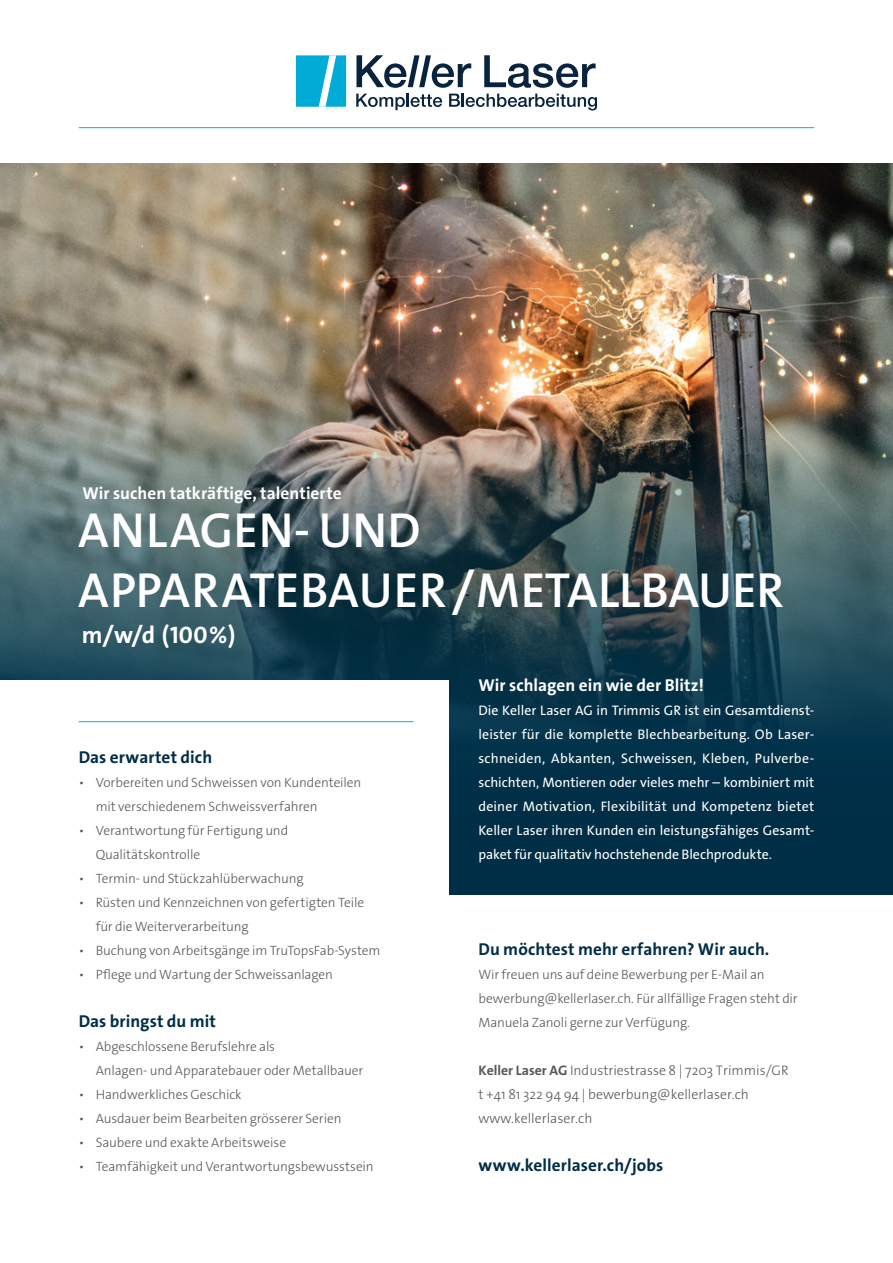
<style>
.page{position:relative;width:893px;height:1263px;background:#fff}
.page>*{position:absolute;margin:0;border:0;box-sizing:border-box;transform-origin:0 0}
.t1{font:600 49.5px/60px "The Sans Os F";color:#fff}
.t2{font:700 24px "The Sans Os F";color:#fff}
.t3{font:700 17.25px "The Sans Os F";letter-spacing:.005em;color:#002e46}
.t4{font:700 17.25px "The Sans Os F";letter-spacing:.005em;color:#fff}
.t5{font:13.8px/24px "The Sans Os F";letter-spacing:-.005em;color:#fff;text-align:justify}
.t6{font:300 13.8px/24px "The Sans Os F";color:#57585a}
.t7{font:300 13.5px/24px "The Sans Os F";letter-spacing:-.01em;color:#57585a}
.s1{font-weight:700}
</style>
<div class="page">
<div style="left:0;top:163px;width:893px;height:732px;background:#002e46"></div>
<img style="left:0;top:163px;width:893px;height:573px">
<div style="left:0;top:680px;width:449px;height:583px;background:#fff"></div>
<svg style="left:484px;top:55px;width:112px;height:33px"></svg>
<svg style="left:356px;top:94px;width:86px;height:16px"></svg>
<svg style="left:449px;top:94px;width:148px;height:16px"></svg>
<svg style="left:296px;top:55px;width:50px;height:52px;background:#24b7db"></svg>
<svg style="left:356px;top:55px;width:115px;height:33px"></svg>
<hr style="left:79px;top:127px;width:735px;height:1px;background:#00afdd">
<hr style="left:79px;top:721px;width:335px;height:1px;background:#00afdd">
<p class="t4" style="left:82px;top:482px;width:261px">Wir suchen tatkräftige, talentierte</p>
<h1 class="t1" style="left:78px;top:501px;width:707px">ANLAGEN- UND<br>APPARATEBAUER/METALLBAUER</h1>
<h2 class="t2" style="left:82px;top:620px;width:155px">m/w/d (100%)</h2>
<p class="t3" style="left:79px;top:746px;width:135px">Das erwartet dich</p>
<p class="t7" style="left:96px;top:771px;width:267px;text-indent:-17px">• Vorbereiten und Schweissen von Kundenteilen mit verschiedenem Schweissverfahren</p>
<p class="t7" style="left:96px;top:819px;width:194px;text-indent:-17px">• Verantwortung für Fertigung und<br>Qualitätskontrolle</p>
<p class="t7" style="left:79px;top:867px;width:226px">• Termin- und Stückzahlüberwachung</p>
<p class="t7" style="left:96px;top:891px;width:270px;text-indent:-17px">• Rüsten und Kennzeichnen von gefertigten Teile für die Weiterverarbeitung</p>
<p class="t7" style="left:79px;top:939px;width:303px">• Buchung von Arbeitsgänge im TruTopsFab-System</p>
<p class="t7" style="left:79px;top:963px;width:256px">• Pflege und Wartung der Schweissanlagen</p>
<p class="t3" style="left:79px;top:1010px;width:139px">Das bringst du mit</p>
<p class="t7" style="left:96px;top:1035px;width:269px;text-indent:-17px">• Abgeschlossene Berufslehre als<br>Anlagen- und Apparatebauer oder Metallbauer</p>
<p class="t7" style="left:79px;top:1083px;width:165px">• Handwerkliches Geschick</p>
<p class="t7" style="left:79px;top:1107px;width:264px">• Ausdauer beim Bearbeiten grösserer Serien</p>
<p class="t7" style="left:79px;top:1131px;width:209px">• Saubere und exakte Arbeitsweise</p>
<p class="t7" style="left:79px;top:1155px;width:296px">• Teamfähigkeit und Verantwortungsbewusstsein</p>
<p class="t4" style="left:478px;top:674px;width:227px">Wir schlagen ein wie der Blitz!</p>
<p class="t5" style="left:478px;top:699px;width:337px">Die Keller Laser AG in Trimmis GR ist ein Gesamtdienst&shy;leister für die komplette Blechbearbeitung. Ob Laser&shy;schneiden, Abkanten, Schweissen, Kleben, Pulverbe&shy;schichten, Montieren oder vieles mehr – kombiniert mit deiner Motivation, Flexibilität und Kompetenz bietet Keller Laser ihren Kunden ein leistungsfähiges Gesamt&shy;paket für qualitativ hochstehende Blechprodukte.</p>
<p class="t3" style="left:478px;top:938px;width:292px">Du möchtest mehr erfahren? Wir auch.</p>
<p class="t7" style="left:478px;top:963px;width:321px">Wir freuen uns auf deine Bewerbung per E-Mail an bewerbung@kellerlaser.ch. Für allfällige Fragen steht dir<br>Manuela Zanoli gerne zur Verfügung.</p>
<p class="t6" style="left:478px;top:1059px;width:312px"><span class="s1">Keller Laser AG</span> Industriestrasse 8 | 7203 Trimmis/GR t +41 81 322 94 94 | bewerbung@kellerlaser.ch www.kellerlaser.ch</p>
<p class="t3" style="left:478px;top:1154px;width:186px">www.kellerlaser.ch/jobs</p>
</div>
